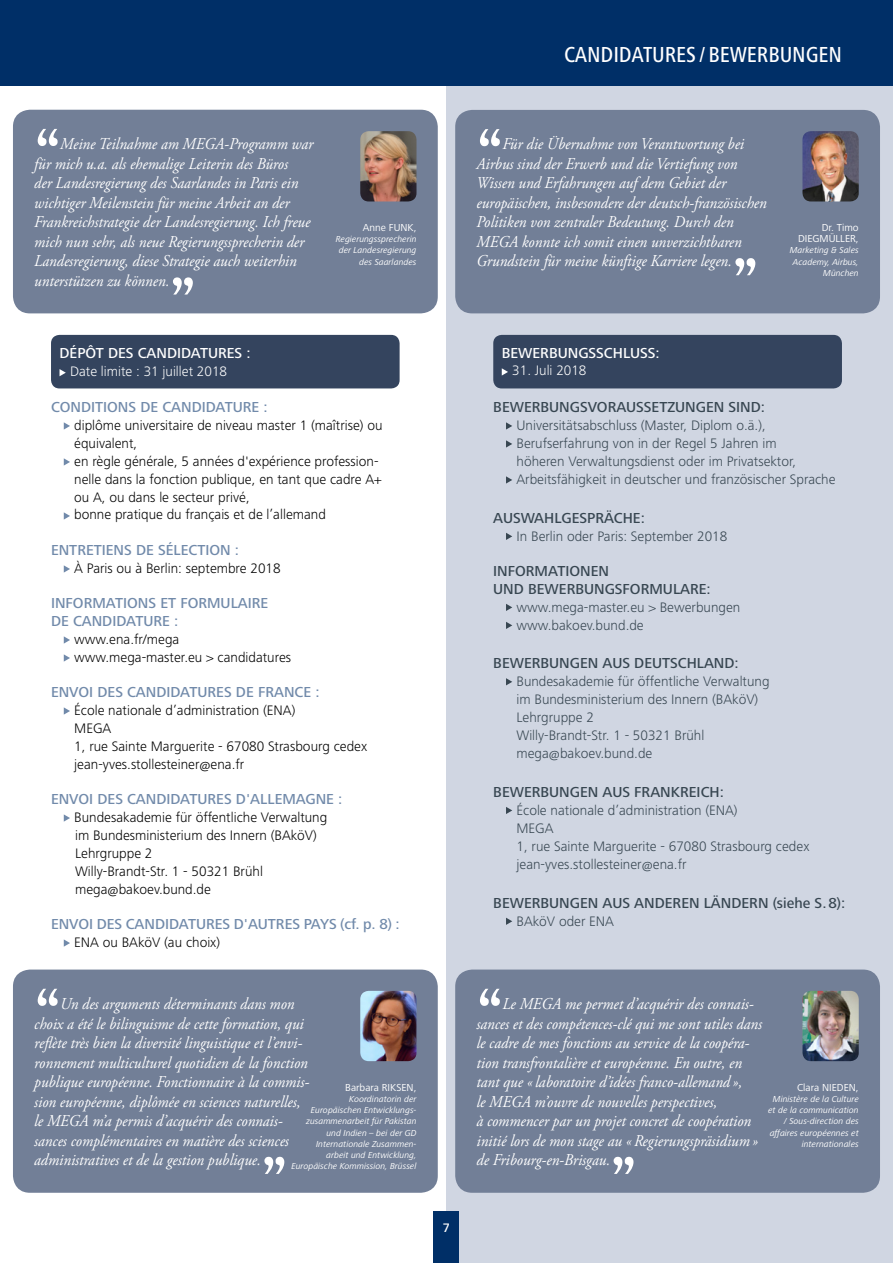
<style>
.page{position:relative;width:893px;height:1263px;background:#fff}
.page>*{position:absolute;margin:0;border:0;box-sizing:border-box;transform-origin:0 0}
.t1{font:700 64.8px "Agfa Rotis Semi Serif";color:#fff;scale:.92 1}
.t2{font:500 condensed 22.5px "Frutiger Next LT";letter-spacing:-.005em;color:#fff}
.t3{font:italic 16.5px/19.5px "Adobe Garamond Pro";color:#fff;scale:.92 1}
.t4{font:500 15px/18px "Frutiger Next LT";color:#718aaa}
.t5{font:500 15px/18px "Frutiger Next LT";color:#374651}
.t6{font:500 15px "Frutiger Next LT";color:#fff}
.t7{font:300 14.25px/18px "Frutiger Next LT";color:#000}
.t8{font:300 14.25px/18px "Frutiger Next LT";color:#374651}
.t9{font:300 14.25px "Frutiger Next LT";color:#fff}
.t10{font:500 12.75px "Frutiger Next LT";color:#fff}
.t11{font:10.5px/11.2px "Frutiger Next LT";color:#fff;text-align:right}
.t12{font:italic 9px/11.2px "Frutiger Next LT";color:#fff;text-align:right}
</style>
<div class="page">
<div style="left:446px;top:0;width:447px;height:1263px;background:#d0d6e2"></div>
<div style="left:0;top:0;width:893px;height:85px;background:#002f67"></div>
<div style="left:493px;top:335px;width:349px;height:53px;background:#34445e;border-radius:9px"></div>
<div style="left:51px;top:335px;width:349px;height:53px;background:#34445e;border-radius:9px"></div>
<svg style="left:502px;top:368px;width:6px;height:8px"></svg>
<svg style="left:506px;top:422px;width:6px;height:8px"></svg>
<svg style="left:506px;top:440px;width:6px;height:8px"></svg>
<svg style="left:506px;top:476px;width:6px;height:8px"></svg>
<svg style="left:506px;top:533px;width:6px;height:7px"></svg>
<svg style="left:506px;top:604px;width:6px;height:7px"></svg>
<svg style="left:506px;top:622px;width:6px;height:7px"></svg>
<svg style="left:506px;top:678px;width:6px;height:7px"></svg>
<svg style="left:506px;top:807px;width:6px;height:7px"></svg>
<svg style="left:506px;top:918px;width:6px;height:7px"></svg>
<svg style="left:60px;top:369px;width:6px;height:7px"></svg>
<svg style="left:64px;top:422px;width:6px;height:8px"></svg>
<svg style="left:64px;top:458px;width:6px;height:8px"></svg>
<svg style="left:64px;top:512px;width:6px;height:8px"></svg>
<svg style="left:64px;top:565px;width:6px;height:8px"></svg>
<svg style="left:64px;top:636px;width:6px;height:8px"></svg>
<svg style="left:64px;top:654px;width:6px;height:8px"></svg>
<svg style="left:64px;top:707px;width:6px;height:8px"></svg>
<svg style="left:64px;top:814px;width:6px;height:8px"></svg>
<svg style="left:64px;top:939px;width:6px;height:8px"></svg>
<div style="left:434px;top:1212px;width:25px;height:51px;background:#002f67"></div>
<div style="left:13px;top:110px;width:425px;height:203px;background:#727f97;border-radius:17px"></div>
<img style="left:360px;top:131px;width:56px;height:70px">
<div style="left:455px;top:110px;width:425px;height:203px;background:#727f97;border-radius:17px"></div>
<img style="left:802px;top:131px;width:57px;height:70px">
<div style="left:13px;top:969px;width:425px;height:224px;background:#727f97;border-radius:17px"></div>
<div style="left:455px;top:969px;width:425px;height:224px;background:#727f97;border-radius:17px"></div>
<img style="left:802px;top:991px;width:57px;height:70px">
<img style="left:360px;top:991px;width:56px;height:70px">
<h1 class="t1" style="left:34px;top:113px;width:30px">“</h1>
<p class="t3" style="left:34px;top:135px;width:305px;text-indent:26px">Meine Teilnahme am MEGA-Programm war für mich u.a. als ehemalige Leiterin des Büros<br>der Landesregierung des Saarlandes in Paris ein wichtiger Meilenstein für meine Arbeit an der Frankreichstrategie der Landesregierung. Ich freue mich nun sehr, als neue Regierungssprecherin der Landesregierung, diese Strategie auch weiterhin unterstützen zu können.</p>
<h1 class="t1" style="left:169px;top:261px;width:30px">”</h1>
<p class="t11" style="left:363px;top:222px;width:55px">Anne FUNK,</p>
<p class="t12" style="left:336px;top:234px;width:82px">Regierungssprecherin der Landesregierung des Saarlandes</p>
<p class="t6" style="left:60px;top:345px;width:193px">DÉPÔT DES CANDIDATURES :</p>
<p class="t9" style="left:70px;top:364px;width:159px">Date limite : 31 juillet 2018</p>
<p class="t4" style="left:51px;top:398px;width:218px">CONDITIONS DE CANDIDATURE :</p>
<p class="t7" style="left:74px;top:417px;width:310px">diplôme universitaire de niveau master 1 (maîtrise) ou équivalent,<br>en règle générale, 5 années d'expérience profession&shy;nelle dans la fonction publique, en tant que cadre A+ ou A, ou dans le secteur privé,<br>bonne pratique du français et de l’allemand</p>
<p class="t4" style="left:51px;top:541px;width:190px">ENTRETIENS DE SÉLECTION :</p>
<p class="t7" style="left:74px;top:559px;width:208px">À Paris ou à Berlin: septembre 2018</p>
<p class="t4" style="left:51px;top:594px;width:219px">INFORMATIONS ET FORMULAIRE<br>DE CANDIDATURE :</p>
<p class="t7" style="left:74px;top:630px;width:218px">www.ena.fr/mega www.mega-master.eu &gt; candidatures</p>
<p class="t4" style="left:51px;top:683px;width:270px">ENVOI DES CANDIDATURES DE FRANCE :</p>
<p class="t7" style="left:74px;top:701px;width:294px">École nationale d’administration (ENA)<br>MEGA<br>1, rue Sainte Marguerite - 67080 Strasbourg cedex jean-yves.stollesteiner@ena.fr</p>
<p class="t4" style="left:51px;top:790px;width:293px">ENVOI DES CANDIDATURES D'ALLEMAGNE :</p>
<p class="t7" style="left:74px;top:808px;width:255px">Bundesakademie für öffentliche Verwaltung im Bundesministerium des Innern (BAköV)<br>Lehrgruppe 2<br>Willy-Brandt-Str. 1 - 50321 Brühl mega@bakoev.bund.de</p>
<p class="t4" style="left:51px;top:915px;width:350px">ENVOI DES CANDIDATURES D'AUTRES PAYS (cf. p. 8) :</p>
<p class="t7" style="left:74px;top:934px;width:147px">ENA ou BAköV (au choix)</p>
<h1 class="t1" style="left:34px;top:972px;width:30px">“</h1>
<p class="t3" style="left:34px;top:994px;width:300px;text-indent:26px">Un des arguments déterminants dans mon choix a été le bilinguisme de cette formation, qui reflète très bien la diversité linguistique et l’envi&shy;ronnement multiculturel quotidien de la fonction publique européenne. Fonctionnaire à la commis&shy;sion européenne, diplômée en sciences naturelles, le MEGA m’a permis d’acquérir des connais&shy;sances complémentaires en matière des sciences administratives et de la gestion publique.</p>
<p class="t11" style="left:345px;top:1081px;width:73px">Barbara RIKSEN,</p>
<p class="t12" style="left:291px;top:1093px;width:127px">Koordinatorin der<br>Europäischen Entwicklungs&shy;zusammenarbeit für Pakistan und Indien – bei der GD<br>Internationale Zusammen-<br>arbeit und Entwicklung,<br>Europäische Kommission, Brüssel</p>
<h1 class="t1" style="left:261px;top:1140px;width:30px">”</h1>
<h2 class="t2" style="left:564px;top:42px;width:279px">CANDIDATURES / BEWERBUNGEN</h2>
<h1 class="t1" style="left:476px;top:113px;width:30px">“</h1>
<p class="t3" style="left:476px;top:135px;width:317px;text-indent:26px">Für die Übernahme von Verantwortung bei Airbus sind der Erwerb und die Vertiefung von Wissen und Erfahrungen auf dem Gebiet der europäischen, insbesondere der deutsch-französischen Politiken von zentraler Bedeutung. Durch den MEGA konnte ich somit einen unverzichtbaren Grundstein für meine künftige Karriere legen.</p>
<h1 class="t1" style="left:732px;top:242px;width:30px">”</h1>
<p class="t11" style="left:798px;top:222px;width:62px">Dr. Timo<br>DIEGMÜLLER,</p>
<p class="t12" style="left:790px;top:245px;width:70px">Marketing &amp; Sales<br>Academy, Airbus,<br>München</p>
<p class="t10" style="left:443px;top:1221px;width:9px">7</p>
<p class="t6" style="left:502px;top:345px;width:159px">BEWERBUNGSSCHLUSS:</p>
<p class="t9" style="left:512px;top:363px;width:76px">31. Juli 2018</p>
<p class="t5" style="left:493px;top:398px;width:273px">BEWERBUNGSVORAUSSETZUNGEN SIND:</p>
<p class="t8" style="left:516px;top:416px;width:321px">Universitätsabschluss (Master, Diplom o.ä.), Berufserfahrung von in der Regel 5 Jahren im<br>höheren Verwaltungsdienst oder im Privatsektor, Arbeitsfähigkeit in deutscher und französischer Sprache</p>
<p class="t5" style="left:493px;top:509px;width:153px">AUSWAHLGESPRÄCHE:</p>
<p class="t8" style="left:516px;top:527px;width:212px">In Berlin oder Paris: September 2018</p>
<p class="t5" style="left:493px;top:562px;width:219px">INFORMATIONEN<br>UND BEWERBUNGSFORMULARE:</p>
<p class="t8" style="left:516px;top:598px;width:225px">www.mega-master.eu &gt; Bewerbungen www.bakoev.bund.de</p>
<p class="t5" style="left:493px;top:654px;width:247px">BEWERBUNGEN AUS DEUTSCHLAND:</p>
<p class="t8" style="left:516px;top:672px;width:255px">Bundesakademie für öffentliche Verwaltung im Bundesministerium des Innern (BAköV)<br>Lehrgruppe 2<br>Willy-Brandt-Str. 1 - 50321 Brühl mega@bakoev.bund.de</p>
<p class="t5" style="left:493px;top:783px;width:232px">BEWERBUNGEN AUS FRANKREICH:</p>
<p class="t8" style="left:516px;top:801px;width:294px">École nationale d’administration (ENA)<br>MEGA<br>1, rue Sainte Marguerite - 67080 Strasbourg cedex jean-yves.stollesteiner@ena.fr</p>
<p class="t5" style="left:493px;top:893px;width:353px">BEWERBUNGEN AUS ANDEREN LÄNDERN (siehe S.8):</p>
<p class="t8" style="left:516px;top:912px;width:99px">BAköV oder ENA</p>
<h1 class="t1" style="left:476px;top:972px;width:30px">“</h1>
<p class="t3" style="left:476px;top:994px;width:312px;text-indent:26px">Le MEGA me permet d’acquérir des connais&shy;sances et des compétences-clé qui me sont utiles dans le cadre de mes fonctions au service de la coopéra&shy;tion transfrontalière et européenne. En outre, en tant que « laboratoire d’idées franco-allemand »,<br>le MEGA m’ouvre de nouvelles perspectives,<br>à commencer par un projet concret de coopération initié lors de mon stage au « Regierungspräsidium » de Fribourg-en-Brisgau.</p>
<p class="t11" style="left:797px;top:1081px;width:63px">Clara NIEDEN,</p>
<p class="t12" style="left:768px;top:1093px;width:92px">Ministère de la Culture et de la communication / Sous-direction des affaires européennes et internationales</p>
<h1 class="t1" style="left:610px;top:1140px;width:30px">”</h1>
</div>
